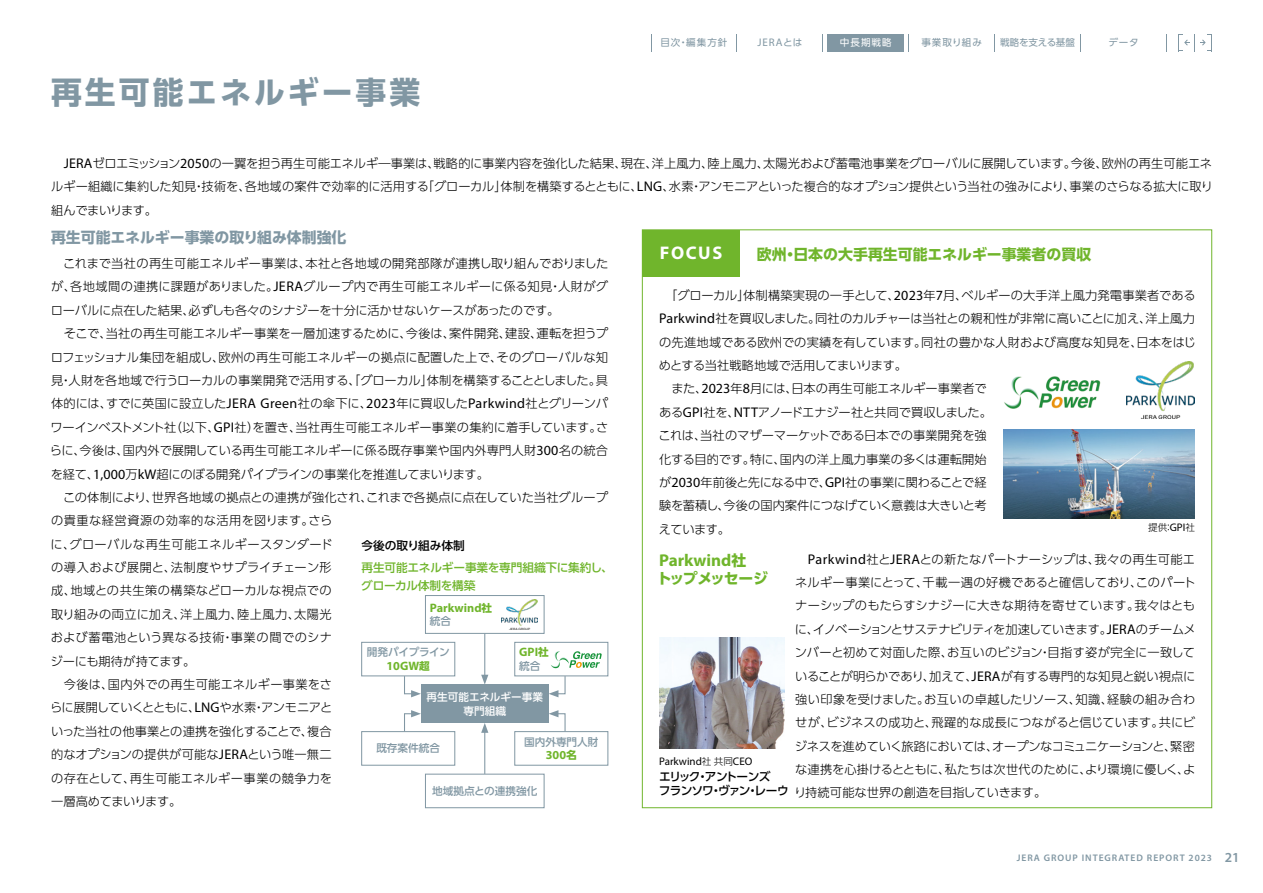
<style>
.page{position:relative;width:1263px;height:893px;background:#fff}
.page>*{position:absolute;margin:0;border:0;box-sizing:border-box;transform-origin:0 0}
.t1{font:700 30.9px "UD Shin Go Pro";letter-spacing:.1em;color:#8197a3}
.t2{font:700 18.3px "Myriad Pro";letter-spacing:.085em;color:#fff}
.t3{font:700 17.1px "Myriad Pro";color:#70b52c}
.t4{font:700 14.85px "UD Shin Go Pro";color:#70b52c}
.t5{font:700 14.85px "UD Shin Go Pro";color:#8197a3}
.t6{font:700 14.85px "UD Shin Go Pro";letter-spacing:-.095em;color:#70b52c}
.t7{font:300 12.15px/23.4px "UD Shin Go Pro";color:#000;text-align:justify}
.t8{font:300 12.15px "UD Shin Go Pro";letter-spacing:.03em;color:#000}
.t9{font:300 12.15px "UD Shin Go Pro";letter-spacing:-.04em;color:#000}
.t10{font:300 12.15px "UD Shin Go Pro";letter-spacing:.035em;color:#000}
.t11{font:300 12.15px "UD Shin Go Pro";letter-spacing:-.035em;color:#000}
.t12{font:300 12.15px "UD Shin Go Pro";letter-spacing:-.045em;color:#000}
.t13{font:300 12.15px "UD Shin Go Pro";letter-spacing:.04em;color:#000}
.t14{font:300 12.15px "UD Shin Go Pro";letter-spacing:.045em;color:#000}
.t15{font:700 12.15px "Myriad Pro";color:#70b52c}
.t16{font:300 12.15px "UD Shin Go Pro";letter-spacing:-.025em;color:#000}
.t17{font:500 11.7px/18px "UD Shin Go Pro";letter-spacing:-.02em;color:#70b52c}
.t18{font:500 11.7px/13.8px "UD Shin Go Pro";letter-spacing:-.055em;color:#000}
.t19{font:500 11.7px "UD Shin Go Pro";color:#000}
.t20{font:10.95px "Myriad Pro";color:#000}
.t21{font:10.95px "Myriad Pro";color:#8197a3}
.t22{font:500 10.65px "UD Shin Go Pro";color:#8197a3}
.t23{font:500 10.65px/13.8px "UD Shin Go Pro";color:#fff;text-align:center}
.t24{font:500 10.65px "UD Shin Go Pro";letter-spacing:-.03em;color:#8197a3}
.t25{font:600 9.6px "Myriad Pro";letter-spacing:.1em;color:#8197a3}
.t26{font:9.6px "UD Shin Go Pro";letter-spacing:.045em;color:#8197a3}
.t27{font:9.6px "UD Shin Go Pro";letter-spacing:-.025em;color:#8197a3}
.t28{font:300 9.6px "UD Shin Go Pro";color:#000}
.t29{font:9.6px "UD Shin Go Pro";letter-spacing:.1em;color:#fff}
.s1{font-family:"UD Shin Go Pro";font-size:9.6px}
.s2{font-family:"Myriad Pro";font-weight:400;font-size:14.1px}
.s3{font-family:"Myriad Pro";font-weight:400;font-size:10.95px}
.s4{font-family:"UD Shin Go Pro";font-size:14.85px}
.s5{font-family:"UD Shin Go Pro";font-size:10.65px}
.s6{font-family:"UD Shin Go Pro";font-weight:300;font-size:9.6px}
.s7{font-size:13.8px}
</style>
<div class="page">
<svg style="left:736px;top:34px;width:1px;height:17px"></svg>
<svg style="left:651px;top:34px;width:1px;height:17px"></svg>
<svg style="left:908px;top:34px;width:1px;height:17px"></svg>
<svg style="left:994px;top:34px;width:1px;height:17px"></svg>
<svg style="left:1080px;top:34px;width:1px;height:17px"></svg>
<svg style="left:1166px;top:34px;width:1px;height:17px"></svg>
<div style="left:642px;top:230px;width:98px;height:46px;background:#70b52c"></div>
<img style="left:659px;top:638px;width:125px;height:110px">
<img style="left:1003px;top:429px;width:192px;height:90px">
<img style="left:1127px;top:361px;width:68px;height:58px">
<img style="left:1004px;top:376px;width:97px;height:33px">
<div style="left:421px;top:685px;width:128px;height:38px;background:#8197a3"></div>
<div style="left:425px;top:774px;width:119px;height:34px;border:1px solid #8197a3"></div>
<div style="left:361px;top:731px;width:94px;height:34px;border:1px solid #8197a3"></div>
<div style="left:361px;top:642px;width:94px;height:34px;border:1px solid #8197a3"></div>
<div style="left:514px;top:731px;width:94px;height:34px;border:1px solid #8197a3"></div>
<div style="left:425px;top:595px;width:119px;height:39px;border:1px solid #8197a3"></div>
<img style="left:502px;top:600px;width:35px;height:29px">
<div style="left:514px;top:642px;width:94px;height:34px;border:1px solid #8197a3"></div>
<svg style="left:551px;top:651px;width:51px;height:18px"></svg>
<hr style="left:484px;top:634px;width:1px;height:43px;background:#8197a3">
<svg style="left:481px;top:675px;width:7px;height:10px"></svg>
<hr style="left:484px;top:730px;width:1px;height:44px;background:#8197a3">
<svg style="left:481px;top:723px;width:7px;height:10px"></svg>
<svg style="left:403px;top:675px;width:18px;height:22px"></svg>
<svg style="left:549px;top:675px;width:17px;height:22px"></svg>
<svg style="left:403px;top:710px;width:18px;height:22px"></svg>
<svg style="left:549px;top:710px;width:17px;height:22px"></svg>
<svg style="left:822px;top:34px;width:82px;height:17px"></svg>
<h1 class="t1" style="left:51px;top:67px;width:371px">再生可能エネルギー事業</h1>
<p class="t26" style="left:660px;top:34px;width:68px">目次・編集方針</p>
<p class="t21" style="left:757px;top:35px;width:46px">JERA<span class="s1">とは</span></p>
<p class="t26" style="left:921px;top:34px;width:62px">事業取り組み</p>
<p class="t27" style="left:1000px;top:34px;width:76px">戦略を支える基盤</p>
<p class="t26" style="left:1108px;top:34px;width:32px">データ</p>
<p class="t29" style="left:840px;top:34px;width:53px">中長期戦略</p>
<p class="t7" style="left:51px;top:151px;width:1163px;text-indent:13px"><span class="s2">JERA</span>ゼロエミッション<span class="s2">2050</span>の一翼を担う再生可能エネルギ―事業は、戦略的に事業内容を強化した結果、現在、洋上風力、陸上風力、太陽光および蓄電池事業をグローバルに展開しています。今後、欧州の再生可能エネルギー組織に集約した知見・技術を、各地域の案件で効率的に活用する「グローカル」体制を構築するとともに、<span class="s2">LNG</span>、水素・アンモニアといった複合的なオプション提供という当社の強みにより、事業のさらなる拡大に取り組んでまいります。</p>
<p class="t4" style="left:757px;top:242px;width:336px">欧州・日本の大手再生可能エネルギー事業者の買収</p>
<p class="t7" style="left:665px;top:283px;width:532px">「グローカル」体制構築実現の一手として、<span class="s2">2023</span>年<span class="s2">7</span>月、ベルギーの大手洋上風力発電事業者である</p>
<p class="t7" style="left:659px;top:307px;width:537px"><span class="s2">Parkwind</span>社を買収しました。同社のカルチャーは当社との親和性が非常に高いことに加え、洋上風力</p>
<p class="t7" style="left:659px;top:330px;width:538px">の先進地域である欧州での実績を有しています。同社の豊かな人財および高度な知見を、日本をはじ</p>
<p class="t9" style="left:659px;top:356px;width:250px">めとする当社戦略地域で活用してまいります。</p>
<p class="t7" style="left:671px;top:377px;width:317px">また、<span class="s2">2023</span>年<span class="s2">8</span>月には、日本の再生可能エネルギー事業者で</p>
<p class="t9" style="left:659px;top:402px;width:334px">ある<span class="s2">GPI</span>社を、<span class="s2">NTT</span>アノードエナジー社と共同で買収しました。</p>
<p class="t7" style="left:658px;top:423px;width:330px">これは、当社のマザーマーケットである日本での事業開発を強</p>
<p class="t7" style="left:659px;top:447px;width:329px">化する目的です。特に、国内の洋上風力事業の多くは運転開始</p>
<p class="t11" style="left:659px;top:473px;width:329px">が<span class="s2">2030</span>年前後と先になる中で、<span class="s2">GPI</span>社の事業に関わることで経</p>
<p class="t7" style="left:659px;top:494px;width:329px">験を蓄積し、今後の国内案件につなげていく意義は大きいと考</p>
<p class="t7" style="left:659px;top:517px;width:73px">えています。</p>
<p class="t7" style="left:794px;top:547px;width:403px;text-indent:14px"><span class="s2">Parkwind</span>社と<span class="s2">JERA</span>との新たなパートナーシップは、我々の再生可能エネルギー事業にとって、千載一遇の好機であると確信しており、このパートナーシップのもたらすシナジーに大きな期待を寄せています。我々はともに、イノベーションとサステナビリティを加速していきます。<span class="s2">JERA</span>のチームメンバーと初めて対面した際、お互いのビジョン・目指す姿が完全に一致していることが明らかであり、加えて、<span class="s2">JERA</span>が有する専門的な知見と鋭い視点に強い印象を受けました。お互いの卓越したリソース、知識、経験の組み合わせが、ビジネスの成功と、飛躍的な成長につながると信じています。共にビジネスを進めていく旅路においては、オープンなコミュニケーションと、緊密な連携を心掛けるとともに、私たちは次世代のために、より環境に優しく、より持続可能な世界の創造を目指していきます。</p>
<p class="t5" style="left:51px;top:225px;width:297px">再生可能エネルギー事業の取り組み体制強化</p>
<p class="t7" style="left:51px;top:251px;width:559px;text-indent:12px">これまで当社の再生可能エネルギー事業は、本社と各地域の開発部隊が連携し取り組んでおりましたが、各地域間の連携に課題がありました。<span class="s2">JERA</span>グループ内で再生可能エネルギーに係る知見・人財がグローバルに点在した結果、必ずしも各々のシナジーを十分に活かせないケースがあったのです。</p>
<p class="t7" style="left:50px;top:321px;width:560px;text-indent:14px">そこで、当社の再生可能エネルギー事業を一層加速するために、今後は、案件開発、建設、運転を担うプロフェッショナル集団を組成し、欧州の再生可能エネルギーの拠点に配置した上で、そのグローバルな知見・人財を各地域で行うローカルの事業開発で活用する、「グローカル」体制を構築することとしました。具体的には、すでに英国に設立した<span class="s2">JERA Green</span>社の傘下に、<span class="s2">2023</span>年に買収した<span class="s2">Parkwind</span>社とグリーンパワーインベストメント社（以下、<span class="s2">GPI</span>社）を置き、当社再生可能エネルギー事業の集約に着手しています。さらに、今後は、国内外で展開している再生可能エネルギーに係る既存事業や国内外専門人財<span class="s2">300</span>名の統合を経て、<span class="s2">1,000</span>万<span class="s2">kW</span>超にのぼる開発パイプラインの事業化を推進してまいります。</p>
<p class="t7" style="left:63px;top:485px;width:546px">この体制により、世界各地域の拠点との連携が強化され、これまで各拠点に点在していた当社グループ</p>
<p class="t13" style="left:51px;top:511px;width:283px">の貴重な経営資源の効率的な活用を図ります。さら</p>
<p class="t10" style="left:51px;top:534px;width:284px">に、グローバルな再生可能エネルギースタンダード</p>
<p class="t8" style="left:51px;top:558px;width:282px">の導入および展開と、法制度やサプライチェーン形</p>
<p class="t8" style="left:51px;top:581px;width:282px">成、地域との共生策の構築などローカルな視点での</p>
<p class="t10" style="left:51px;top:604px;width:282px">取り組みの両立に加え、洋上風力、陸上風力、太陽光</p>
<p class="t8" style="left:51px;top:628px;width:282px">および蓄電池という異なる技術・事業の間でのシナ</p>
<p class="t7" style="left:51px;top:649px;width:146px">ジーにも期待が持てます。</p>
<p class="t8" style="left:64px;top:674px;width:270px">今後は、国内外での再生可能エネルギー事業をさ</p>
<p class="t12" style="left:50px;top:698px;width:284px">らに展開していくとともに、<span class="s2">LNG</span>や水素・アンモニアと</p>
<p class="t7" style="left:51px;top:719px;width:282px">いった当社の他事業との連携を強化することで、複合</p>
<p class="t7" style="left:51px;top:742px;width:282px">的なオプションの提供が可能な<span class="s2">JERA</span>という唯一無二</p>
<p class="t14" style="left:51px;top:768px;width:282px">の存在として、再生可能エネルギー事業の競争力を</p>
<p class="t16" style="left:51px;top:791px;width:132px">一層高めてまいります。</p>
<h2 class="t2" style="left:660px;top:241px;width:64px">FOCUS</h2>
<p class="t28" style="left:1148px;top:520px;width:48px">提供：<span class="s3">GPI</span>社</p>
<p class="t19" style="left:361px;top:536px;width:105px">今後の取り組み体制</p>
<p class="t17" style="left:361px;top:558px;width:253px">再生可能エネルギー事業を専門組織下に集約し、グローカル体制を構築</p>
<h3 class="t3" style="left:659px;top:549px;width:89px">Parkwind<span class="s4">社</span></h3>
<p class="t6" style="left:657px;top:566px;width:113px">トップメッセージ</p>
<p class="t15" style="left:430px;top:600px;width:64px">Parkwind<span class="s5">社</span></p>
<p class="t22" style="left:430px;top:613px;width:23px">統合</p>
<p class="t24" style="left:367px;top:644px;width:84px">開発パイプライン</p>
<p class="t15" style="left:386px;top:658px;width:45px">10GW<span class="s5">超</span></p>
<p class="t15" style="left:519px;top:644px;width:31px">GPI<span class="s5">社</span></p>
<p class="t22" style="left:519px;top:657px;width:23px">統合</p>
<p class="t23" style="left:427px;top:690px;width:118px">再生可能エネルギー事業専門組織</p>
<p class="t22" style="left:524px;top:733px;width:76px">国内外専門人財</p>
<p class="t15" style="left:546px;top:747px;width:32px">300<span class="s5">名</span></p>
<p class="t22" style="left:376px;top:740px;width:65px">既存案件統合</p>
<p class="t20" style="left:659px;top:755px;width:95px">Parkwind<span class="s6">社共同</span>CEO</p>
<p class="t18" style="left:659px;top:769px;width:132px">エリック・アントーンズ<br>フランソワ・ヴァン・レーウ</p>
<p class="t22" style="left:432px;top:782px;width:107px">地域拠点との連携強化</p>
<p class="t25" style="left:1017px;top:851px;width:224px">JERA GROUP INTEGRATED REPORT 2023 <span class="s7">21</span></p>
</div>
